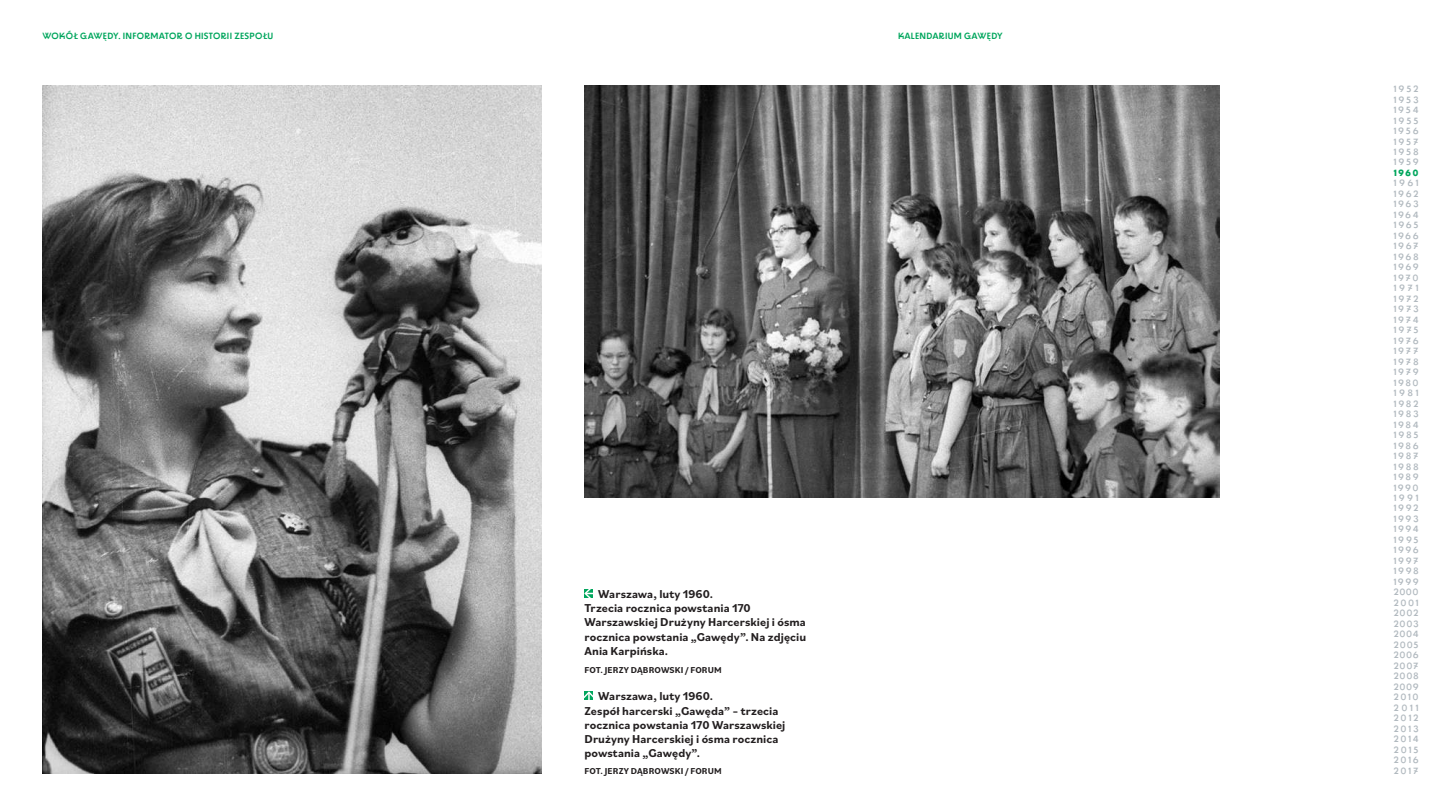
<style>
.page{position:relative;width:1440px;height:810px;background:#fff}
.page>*{position:absolute;margin:0;border:0;box-sizing:border-box;transform-origin:0 0}
.t1{font:700 12px/14.2px "Bilo";letter-spacing:.005em;color:#231f20}
.t2{font:9px/10.5px "BD Supper";letter-spacing:.185em;color:#b1b9bf;text-align:justify}
.t3{font:9px "BD Supper";letter-spacing:.025em;color:#00a65d}
.t4{font:700 9px "Bilo";letter-spacing:.015em;color:#231f20}
.t5{font:700 9px "BD Supper";color:#00a65d}
</style>
<div class="page">
<svg style="left:584px;top:589px;width:9px;height:9px"></svg>
<svg style="left:584px;top:692px;width:9px;height:8px"></svg>
<img style="left:43px;top:85px;width:499px;height:689px">
<img style="left:584px;top:85px;width:635px;height:412px">
<p class="t3" style="left:43px;top:31px;width:232px">WOKÓŁ GAWĘDY. INFORMATOR O HISTORII ZESPOŁU</p>
<p class="t3" style="left:898px;top:31px;width:106px">KALENDARIUM GAWĘDY</p>
<h1 class="t1" style="left:584px;top:586px;width:223px;text-indent:14px">Warszawa, luty 1960.<br>Trzecia rocznica powstania 170<br>Warszawskiej Drużyny Harcerskiej i ósma rocznica powstania „Gawędy”. Na zdjęciu<br>Ania Karpińska.</h1>
<p class="t4" style="left:584px;top:664px;width:139px">FOT. JERZY DĄBROWSKI / FORUM</p>
<h1 class="t1" style="left:584px;top:689px;width:202px;text-indent:14px">Warszawa, luty 1960.<br>Zespół harcerski „Gawęda” – trzecia rocznica powstania 170 Warszawskiej<br>Drużyny Harcerskiej i ósma rocznica powstania „Gawędy”.</h1>
<p class="t4" style="left:584px;top:765px;width:139px">FOT. JERZY DĄBROWSKI / FORUM</p>
<p class="t2" style="left:1393px;top:84px;width:27px">1952<br>1953<br>1954<br>1955<br>1956<br>1957<br>1958<br>1959</p>
<p class="t5" style="left:1393px;top:167px;width:27px">1960</p>
<p class="t2" style="left:1393px;top:178px;width:27px">1961<br>1962<br>1963<br>1964<br>1965<br>1966<br>1967<br>1968<br>1969<br>1970<br>1971<br>1972<br>1973<br>1974<br>1975<br>1976<br>1977<br>1978<br>1979<br>1980<br>1981<br>1982<br>1983<br>1984<br>1985<br>1986<br>1987<br>1988<br>1989<br>1990<br>1991<br>1992<br>1993<br>1994<br>1995<br>1996<br>1997<br>1998<br>1999<br>2000<br>2001<br>2002<br>2003<br>2004<br>2005<br>2006<br>2007<br>2008<br>2009<br>2010<br>2011<br>2012<br>2013<br>2014<br>2015<br>2016<br>2017</p>
</div>
